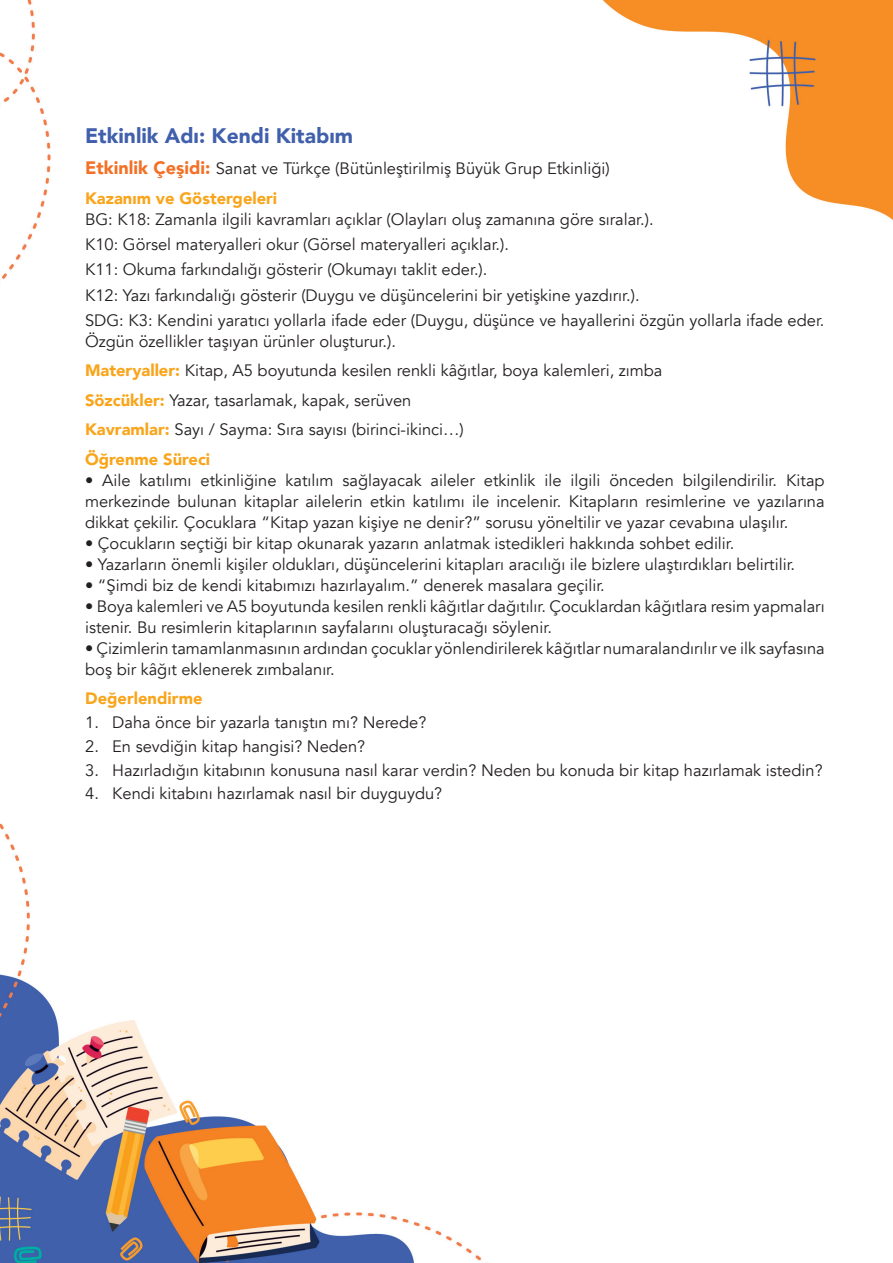
<style>
.page{position:relative;width:893px;height:1263px;background:#fff}
.page>*{position:absolute;margin:0;border:0;box-sizing:border-box;transform-origin:0 0}
.t1{font:900 21px "Avenir";color:#4160ac}
.t2{font:16.5px/29.5px "Avenir";color:#231f20}
.t3{font:900 16.5px "Avenir";color:#f9a51b}
.s1{font-weight:900;font-size:18px;color:#f37127}
.s2{font-weight:900;color:#f9a51b}
</style>
<div class="page">
<img style="left:0;top:0;width:893px;height:1263px">
<p class="t1" style="left:85px;top:118px;width:270px">Etkinlik Adı: Kendi Kitabım</p>
<p class="t2" style="left:85px;top:154px;width:526px"><span class="s1">Etkinlik Çeşidi:</span> Sanat ve Türkçe (Bütünleştirilmiş Büyük Grup Etkinliği)<br><span class="s2">Kazanım ve Göstergeleri</span></p>
<p class="t2" style="left:85px;top:207px;width:741px;line-height:25.2px">BG: K18: Zamanla ilgili kavramları açıklar (Olayları oluş zamanına göre sıralar.).<br>K10: Görsel materyalleri okur (Görsel materyalleri açıklar.).<br>K11: Okuma farkındalığı gösterir (Okumayı taklit eder.).<br>K12: Yazı farkındalığı gösterir (Duygu ve düşüncelerini bir yetişkine yazdırır.).<br>SDG: K3: Kendini yaratıcı yollarla ifade eder (Duygu, düşünce ve hayallerini özgün yollarla ifade eder.</p>
<p class="t2" style="left:85px;top:327px;width:579px">Özgün özellikler taşıyan ürünler oluşturur.).<br><span class="s2">Materyaller:</span> Kitap, A5 boyutunda kesilen renkli kâğıtlar, boya kalemleri, zımba <span class="s2">Sözcükler:</span> Yazar, tasarlamak, kapak, serüven<br><span class="s2">Kavramlar:</span> Sayı / Sayma: Sıra sayısı (birinci-ikinci…)<br><span class="s2">Öğrenme Süreci</span></p>
<p class="t2" style="left:85px;top:470px;width:741px;line-height:21px;text-align:justify">• Aile katılımı etkinliğine katılım sağlayacak aileler etkinlik ile ilgili önceden bilgilendirilir. Kitap merkezinde bulunan kitaplar ailelerin etkin katılımı ile incelenir. Kitapların resimlerine ve yazılarına dikkat çekilir. Çocuklara “Kitap yazan kişiye ne denir?” sorusu yöneltilir ve yazar cevabına ulaşılır.</p>
<p class="t2" style="left:85px;top:529px;width:651px">• Çocukların seçtiği bir kitap okunarak yazarın anlatmak istedikleri hakkında sohbet edilir.</p>
<p class="t2" style="left:85px;top:550px;width:712px">• Yazarların önemli kişiler oldukları, düşüncelerini kitapları aracılığı ile bizlere ulaştırdıkları belirtilir.</p>
<p class="t2" style="left:85px;top:571px;width:521px">• “Şimdi biz de kendi kitabımızı hazırlayalım.” denerek masalara geçilir.</p>
<p class="t2" style="left:85px;top:596px;width:741px;line-height:21px">• Boya kalemleri ve A5 boyutunda kesilen renkli kâğıtlar dağıtılır. Çocuklardan kâğıtlara resim yapmaları istenir. Bu resimlerin kitaplarının sayfalarını oluşturacağı söylenir.</p>
<p class="t2" style="left:85px;top:638px;width:741px;line-height:21px">• Çizimlerin tamamlanmasının ardından çocuklar yönlendirilerek kâğıtlar numaralandırılır ve ilk sayfasına boş bir kâğıt eklenerek zımbalanır.</p>
<p class="t3" style="left:85px;top:684px;width:119px">Değerlendirme</p>
<p class="t2" style="left:85px;top:708px;width:343px">1. Daha önce bir yazarla tanıştın mı? Nerede?</p>
<p class="t2" style="left:85px;top:732px;width:282px">2. En sevdiğin kitap hangisi? Neden?</p>
<p class="t2" style="left:85px;top:755px;width:739px">3. Hazırladığın kitabının konusuna nasıl karar verdin? Neden bu konuda bir kitap hazırlamak istedin?</p>
<p class="t2" style="left:85px;top:779px;width:358px">4. Kendi kitabını hazırlamak nasıl bir duyguydu?</p>
</div>
